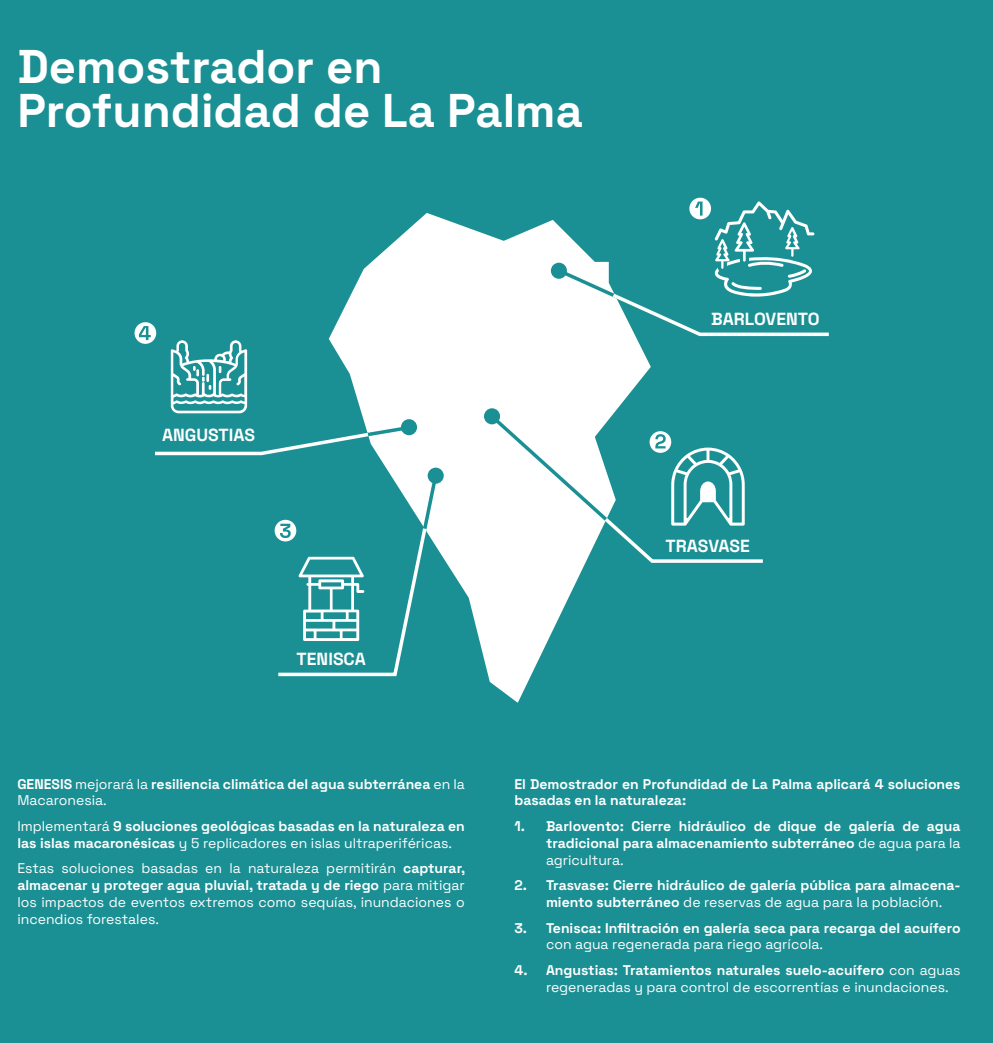
<style>
.page{position:relative;width:993px;height:1043px;background:#fff}
.page>*{position:absolute;margin:0;border:0;box-sizing:border-box;transform-origin:0 0}
.t1{font:700 47.25px/43.8px "Space Grotesk";color:#fff}
.t2{font:700 17.5px "Space Grotesk";color:#fff}
.t3{font:700 14px/16.8px "Space Grotesk";color:#fff}
.t4{font:14px/16.8px "Space Grotesk";color:#fff;text-align:justify}
.s1{font-weight:400}
.s2{font-weight:700}
</style>
<div class="page">
<div style="left:0;top:0;width:992px;height:1042px;background:#1b9094"></div>
<svg style="left:328px;top:213px;width:322px;height:489px;fill:#fff"></svg>
<svg style="left:171px;top:340px;width:76px;height:73px"></svg>
<svg style="left:155px;top:424px;width:253px;height:33px"></svg>
<svg style="left:558px;top:198px;width:271px;height:140px"></svg>
<svg style="left:487px;top:412px;width:276px;height:152px"></svg>
<svg style="left:274px;top:475px;width:165px;height:202px"></svg>
<svg style="left:134px;top:322px;width:22px;height:22px"></svg>
<div style="left:401px;top:419px;width:16px;height:16px;background:#1b9094;border-radius:50%"></div>
<div style="left:427px;top:467px;width:16px;height:16px;background:#1b9094;border-radius:50%"></div>
<div style="left:484px;top:408px;width:16px;height:16px;background:#1b9094;border-radius:50%"></div>
<div style="left:550px;top:262px;width:16px;height:17px;background:#1b9094;border-radius:50%"></div>
<h1 class="t1" style="left:17px;top:42px;width:567px">Demostrador en<br>Profundidad de La Palma</h1>
<p class="t2" style="left:162px;top:422px;width:94px">ANGUSTIAS</p>
<p class="t2" style="left:296px;top:645px;width:71px">TENISCA</p>
<p class="t2" style="left:711px;top:306px;width:110px">BARLOVENTO</p>
<p class="t2" style="left:665px;top:533px;width:86px">TRASVASE</p>
<p class="t3" style="left:17px;top:774px;width:449px">GENESIS <span class="s1">mejorará la</span> resiliencia climática del agua subterránea <span class="s1">en la<br>Macaronesia.</span></p>
<p class="t3" style="left:17px;top:816px;width:449px"><span class="s1">Implementará</span> 9 soluciones geológicas basadas en la naturaleza en las islas macaronésicas <span class="s1">y 5 replicadores en islas ultraperiféricas.</span></p>
<p class="t4" style="left:17px;top:859px;width:449px">Estas soluciones basadas en la naturaleza permitirán <span class="s2">capturar, almacenar y proteger agua pluvial, tratada y de riego</span> para mitigar los impactos de eventos extremos como sequías, inundaciones o incendios forestales.</p>
<p class="t3" style="left:514px;top:774px;width:447px">El Demostrador en Profundidad de La Palma aplicará 4 soluciones basadas en la naturaleza:</p>
<p class="t3" style="left:546px;top:816px;width:416px;text-align:justify;text-indent:-32px">1. Barlovento: Cierre hidráulico de dique de galería de agua tradicional para almacenamiento subterráneo <span class="s1">de agua para la agricultura.</span></p>
<p class="t3" style="left:546px;top:875px;width:416px;text-indent:-32px">2. Trasvase: Cierre hidráulico de galería pública para almacena&shy;miento subterráneo <span class="s1">de reservas de agua para la población.</span></p>
<p class="t3" style="left:514px;top:918px;width:447px">3. Tenisca: Infiltración en galería seca para recarga del acuífero</p>
<p class="t4" style="left:546px;top:935px;width:278px">con agua regenerada para riego agrícola.</p>
<p class="t4" style="left:546px;top:960px;width:416px;text-indent:-32px"><span class="s2">4. Angustias: Tratamientos naturales suelo-acuífero</span> con aguas regeneradas y para control de escorrentías e inundaciones.</p>
</div>
